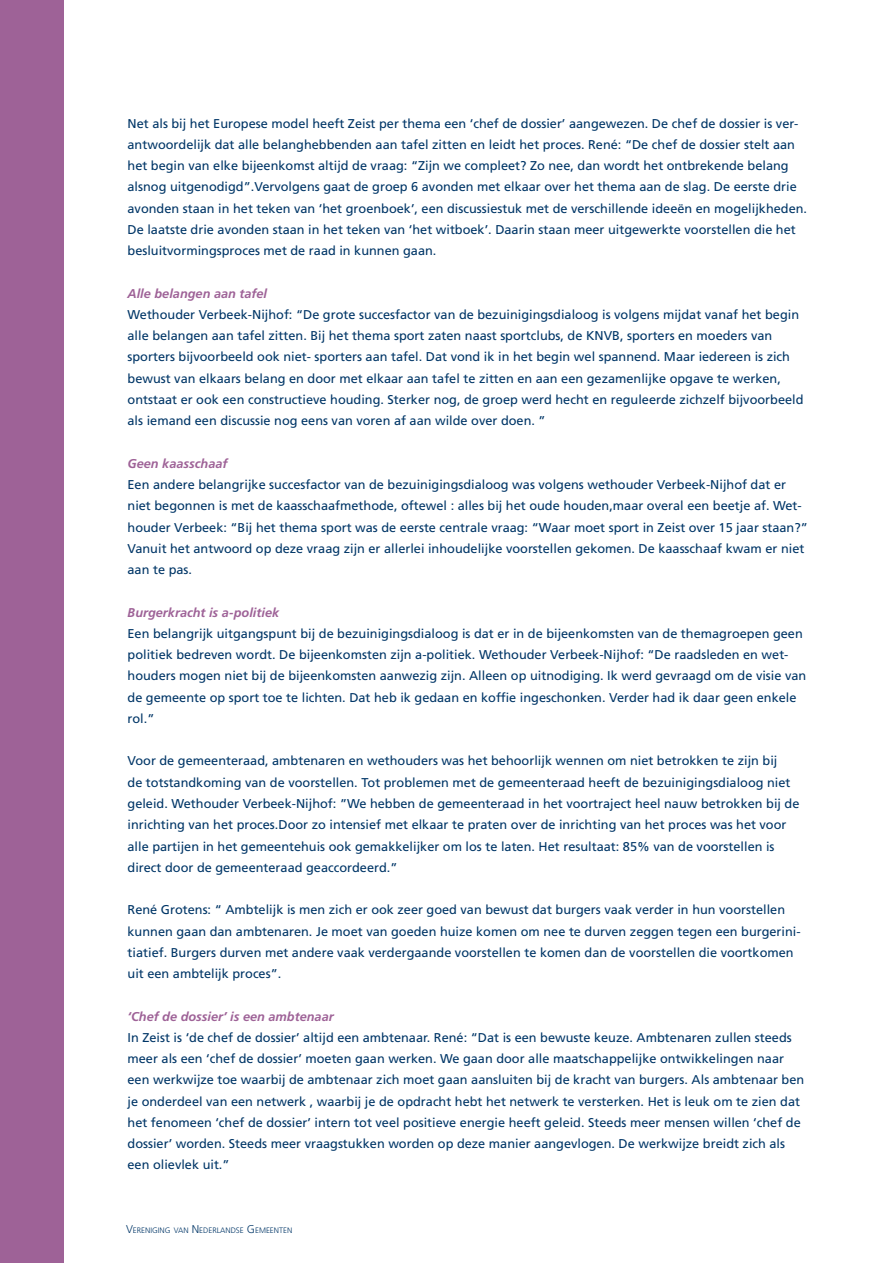
<style>
.page{position:relative;width:893px;height:1263px;background:#fff}
.page>*{position:absolute;margin:0;border:0;box-sizing:border-box;transform-origin:0 0}
._004_Broodtekst___8{font:12.75px/21.3px "Frutiger LT Std";color:#003667}
._003_Tussenkop_2___8{font:italic 700 12.75px "Frutiger LT Std";color:#9e6297}
.t1{font:300 7.8px "Frutiger LT Std";color:#003667}
.s1{font-size:11.25px}
</style>
<div class="page">
<div style="left:0;top:0;width:64px;height:1263px;background:#9e6297"></div>
<p class="_004_Broodtekst___8" style="left:128px;top:113px;width:681px">Net als bij het Europese model heeft Zeist per thema een ‘chef de dossier’ aangewezen. De chef de dossier is ver&shy;antwoordelijk dat alle belanghebbenden aan tafel zitten en leidt het proces. René: “De chef de dossier stelt aan het begin van elke bijeenkomst altijd de vraag: “Zijn we compleet? Zo nee, dan wordt het ontbrekende belang alsnog uitgenodigd”.Vervolgens gaat de groep 6 avonden met elkaar over het thema aan de slag. De eerste drie avonden staan in het teken van ‘het groenboek’, een discussiestuk met de verschillende ideeën en mogelijkheden.<br>De laatste drie avonden staan in het teken van ‘het witboek’. Daarin staan meer uitgewerkte voorstellen die het besluitvormingsproces met de raad in kunnen gaan.</p>
<p class="_003_Tussenkop_2___8" style="left:128px;top:286px;width:141px">Alle belangen aan tafel</p>
<p class="_004_Broodtekst___8" style="left:128px;top:304px;width:677px">Wethouder Verbeek-Nijhof: “De grote succesfactor van de bezuinigingsdialoog is volgens mijdat vanaf het begin alle belangen aan tafel zitten. Bij het thema sport zaten naast sportclubs, de KNVB, sporters en moeders van sporters bijvoorbeeld ook niet- sporters aan tafel. Dat vond ik in het begin wel spannend. Maar iedereen is zich bewust van elkaars belang en door met elkaar aan tafel te zitten en aan een gezamenlijke opgave te werken, ontstaat er ook een constructieve houding. Sterker nog, de groep werd hecht en reguleerde zichzelf bijvoorbeeld als iemand een discussie nog eens van voren af aan wilde over doen. ”</p>
<p class="_003_Tussenkop_2___8" style="left:128px;top:456px;width:101px">Geen kaasschaaf</p>
<p class="_004_Broodtekst___8" style="left:128px;top:474px;width:682px">Een andere belangrijke succesfactor van de bezuinigingsdialoog was volgens wethouder Verbeek-Nijhof dat er niet begonnen is met de kaasschaafmethode, oftewel : alles bij het oude houden,maar overal een beetje af. Wet&shy;houder Verbeek: “Bij het thema sport was de eerste centrale vraag: “Waar moet sport in Zeist over 15 jaar staan?” Vanuit het antwoord op deze vraag zijn er allerlei inhoudelijke voorstellen gekomen. De kaasschaaf kwam er niet aan te pas.</p>
<p class="_003_Tussenkop_2___8" style="left:128px;top:605px;width:153px">Burgerkracht is a-politiek</p>
<p class="_004_Broodtekst___8" style="left:128px;top:623px;width:680px">Een belangrijk uitgangspunt bij de bezuinigingsdialoog is dat er in de bijeenkomsten van de themagroepen geen politiek bedreven wordt. De bijeenkomsten zijn a-politiek. Wethouder Verbeek-Nijhof: “De raadsleden en wet&shy;houders mogen niet bij de bijeenkomsten aanwezig zijn. Alleen op uitnodiging. Ik werd gevraagd om de visie van de gemeente op sport toe te lichten. Dat heb ik gedaan en koffie ingeschonken. Verder had ik daar geen enkele rol.”</p>
<p class="_004_Broodtekst___8" style="left:128px;top:750px;width:673px">Voor de gemeenteraad, ambtenaren en wethouders was het behoorlijk wennen om niet betrokken te zijn bij<br>de totstandkoming van de voorstellen. Tot problemen met de gemeenteraad heeft de bezuinigingsdialoog niet geleid. Wethouder Verbeek-Nijhof: ”We hebben de gemeenteraad in het voortraject heel nauw betrokken bij de inrichting van het proces.Door zo intensief met elkaar te praten over de inrichting van het proces was het voor alle partijen in het gemeentehuis ook gemakkelijker om los te laten. Het resultaat: 85% van de voorstellen is direct door de gemeenteraad geaccordeerd.”</p>
<p class="_004_Broodtekst___8" style="left:128px;top:899px;width:675px">René Grotens: “ Ambtelijk is men zich er ook zeer goed van bewust dat burgers vaak verder in hun voorstellen kunnen gaan dan ambtenaren. Je moet van goeden huize komen om nee te durven zeggen tegen een burgerini&shy;tiatief. Burgers durven met andere vaak verdergaande voorstellen te komen dan de voorstellen die voortkomen uit een ambtelijk proces”.</p>
<p class="_003_Tussenkop_2___8" style="left:128px;top:1009px;width:208px">‘Chef de dossier’ is een ambtenaar</p>
<p class="_004_Broodtekst___8" style="left:128px;top:1027px;width:678px">In Zeist is ‘de chef de dossier’ altijd een ambtenaar. René: “Dat is een bewuste keuze. Ambtenaren zullen steeds meer als een ‘chef de dossier’ moeten gaan werken. We gaan door alle maatschappelijke ontwikkelingen naar een werkwijze toe waarbij de ambtenaar zich moet gaan aansluiten bij de kracht van burgers. Als ambtenaar ben je onderdeel van een netwerk , waarbij je de opdracht hebt het netwerk te versterken. Het is leuk om te zien dat het fenomeen ‘chef de dossier’ intern tot veel positieve energie heeft geleid. Steeds meer mensen willen ‘chef de dossier’ worden. Steeds meer vraagstukken worden op deze manier aangevlogen. De werkwijze breidt zich als een olievlek uit.”</p>
<p class="t1" style="left:126px;top:1226px;width:168px"><span class="s1">V</span>ERENIGING VAN <span class="s1">N</span> EDERLANDSE <span class="s1">G</span> EMEENTEN</p>
</div>
